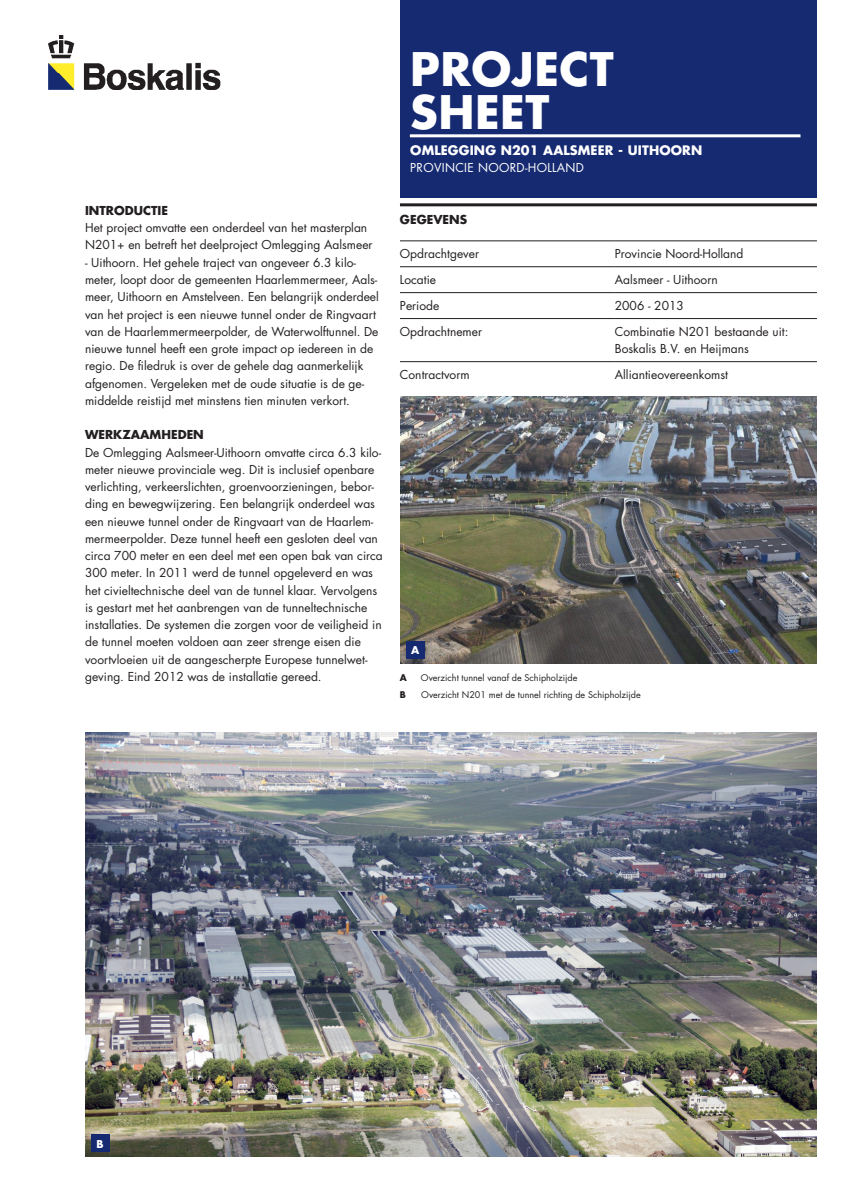
<style>
.page{position:relative;width:851px;height:1191px;background:#fff}
.page>*{position:absolute;margin:0;border:0;box-sizing:border-box;transform-origin:0 0}
._000_BOS_Heading_1{font:700 45px "Futura Std";letter-spacing:.01em;color:#fff}
._000_BOS_Subheading{font:700 12.75px "Futura Std";letter-spacing:.01em;color:#fff}
._000_BOS_Body{font:12px/17.2px "Futura Std";color:#231f20}
._000_BOS_Body_Subhea{font:700 12px "Futura Std";color:#231f20}
._000_BOS_Subheading-2{font:12px "Futura Std";letter-spacing:.025em;color:#fff}
._000_BOS_Body-2{font:700 10.5px "Futura Std";color:#fff}
._000_BOS_Body-3{font:9px "Futura Std";color:#231f20}
._000_BOS_Body-4{font:700 9px "Futura Std";color:#231f20}
</style>
<div class="page">
<img style="left:48px;top:35px;width:173px;height:55px">
<div style="left:400px;top:0;width:416px;height:198px;background:#162a71"></div>
<hr style="left:410px;top:134px;width:390px;height:3px;background:#fff">
<hr style="left:400px;top:266px;width:214px;height:1px;background:#231f20">
<hr style="left:400px;top:292px;width:214px;height:1px;background:#231f20">
<hr style="left:400px;top:318px;width:214px;height:1px;background:#231f20">
<hr style="left:614px;top:266px;width:202px;height:1px;background:#231f20">
<hr style="left:614px;top:292px;width:202px;height:1px;background:#231f20">
<hr style="left:614px;top:318px;width:202px;height:1px;background:#231f20">
<hr style="left:400px;top:241px;width:214px;height:1px;background:#231f20">
<hr style="left:614px;top:241px;width:202px;height:1px;background:#231f20">
<hr style="left:400px;top:361px;width:214px;height:1px;background:#231f20">
<hr style="left:614px;top:361px;width:202px;height:1px;background:#231f20">
<hr style="left:400px;top:203px;width:416px;height:3px;background:#231f20">
<img style="left:400px;top:396px;width:416px;height:267px">
<img style="left:85px;top:732px;width:731px;height:425px">
<div style="left:406px;top:641px;width:18px;height:17px;background:#162a71"></div>
<div style="left:91px;top:1134px;width:18px;height:17px;background:#162a71"></div>
<p class="_000_BOS_Body_Subhea" style="left:85px;top:202px;width:84px">INTRODUCTIE</p>
<p class="_000_BOS_Body" style="left:85px;top:219px;width:289px">Het project omvatte een onderdeel van het masterplan<br>N201+ en betreft het deelproject Omlegging Aalsmeer</p>
<p class="_000_BOS_Body" style="left:85px;top:254px;width:295px">- Uithoorn. Het gehele traject van ongeveer 6.3 kilo&shy;meter, loopt door de gemeenten Haarlemmermeer, Aals&shy;meer, Uithoorn en Amstelveen. Een belangrijk onderdeel van het project is een nieuwe tunnel onder de Ringvaart van de Haarlemmermeerpolder, de Waterwolftunnel. De nieuwe tunnel heeft een grote impact op iedereen in de regio. De filedruk is over de gehele dag aanmerkelijk afgenomen. Vergeleken met de oude situatie is de ge&shy;middelde reistijd met minstens tien minuten verkort.</p>
<p class="_000_BOS_Body_Subhea" style="left:85px;top:427px;width:120px">WERKZAAMHEDEN</p>
<p class="_000_BOS_Body" style="left:85px;top:443px;width:299px">De Omlegging Aalsmeer-Uithoorn omvatte circa 6.3 kilo&shy;meter nieuwe provinciale weg. Dit is inclusief openbare verlichting, verkeerslichten, groenvoorzieningen, bebor&shy;ding en bewegwijzering. Een belangrijk onderdeel was een nieuwe tunnel onder de Ringvaart van de Haarlem&shy;mermeerpolder. Deze tunnel heeft een gesloten deel van circa 700 meter en een deel met een open bak van circa 300 meter. In 2011 werd de tunnel opgeleverd en was het civieltechnische deel van de tunnel klaar. Vervolgens is gestart met het aanbrengen van de tunneltechnische installaties. De systemen die zorgen voor de veiligheid in de tunnel moeten voldoen aan zeer strenge eisen die voortvloeien uit de aangescherpte Europese tunnelwet&shy;geving. Eind 2012 was de installatie gereed.</p>
<p class="_000_BOS_Heading_1" style="left:410px;top:39px;width:205px">PROJECT</p>
<p class="_000_BOS_Heading_1" style="left:410px;top:82px;width:141px">SHEET</p>
<p class="_000_BOS_Subheading" style="left:410px;top:141px;width:293px">OMLEGGING N201 AALSMEER - UITHOORN</p>
<p class="_000_BOS_Subheading-2" style="left:410px;top:160px;width:175px">PROVINCIE NOORD-HOLLAND</p>
<p class="_000_BOS_Body_Subhea" style="left:400px;top:211px;width:69px">GEGEVENS</p>
<p class="_000_BOS_Body" style="left:400px;top:245px;width:81px">Opdrachtgever</p>
<p class="_000_BOS_Body" style="left:614px;top:245px;width:130px">Provincie Noord-Holland</p>
<p class="_000_BOS_Body" style="left:400px;top:271px;width:38px">Locatie</p>
<p class="_000_BOS_Body" style="left:614px;top:271px;width:104px">Aalsmeer - Uithoorn</p>
<p class="_000_BOS_Body" style="left:400px;top:297px;width:41px">Periode</p>
<p class="_000_BOS_Body" style="left:614px;top:297px;width:71px">2006 - 2013</p>
<p class="_000_BOS_Body" style="left:400px;top:323px;width:84px">Opdrachtnemer</p>
<p class="_000_BOS_Body" style="left:614px;top:323px;width:175px">Combinatie N201 bestaande uit:<br>Boskalis B.V. en Heijmans</p>
<p class="_000_BOS_Body" style="left:400px;top:366px;width:71px">Contractvorm</p>
<p class="_000_BOS_Body" style="left:614px;top:366px;width:115px">Alliantieovereenkomst</p>
<p class="_000_BOS_Body-2" style="left:411px;top:643px;width:10px">A</p>
<p class="_000_BOS_Body-4" style="left:400px;top:671px;width:9px">A</p>
<p class="_000_BOS_Body-3" style="left:421px;top:672px;width:158px">Overzicht tunnel vanaf de Schipholzijde</p>
<p class="_000_BOS_Body-4" style="left:400px;top:689px;width:8px">B</p>
<p class="_000_BOS_Body-3" style="left:421px;top:689px;width:221px">Overzicht N201 met de tunnel richting de Schipholzijde</p>
<p class="_000_BOS_Body-2" style="left:96px;top:1136px;width:9px">B</p>
</div>
